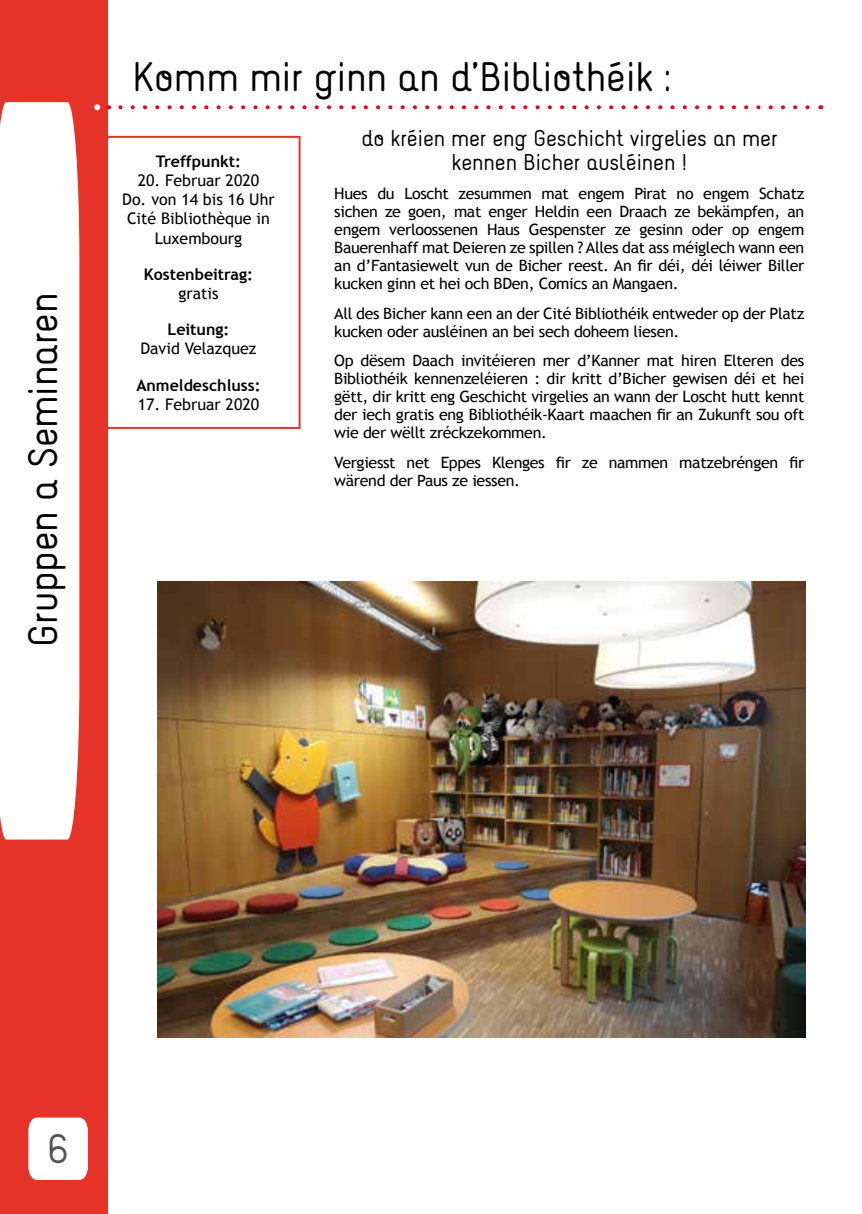
<style>
.page{position:relative;width:862px;height:1214px;background:#fff}
.page>*{position:absolute;margin:0;border:0;box-sizing:border-box;transform-origin:0 0}
.t1{font:36px "Naiv";color:#000}
.t2{font:36px "Naiv";color:#555454}
.t3{font:20px/24px "Naiv";color:#000;text-align:center}
.t4{font:16px/19.2px "Trebuchet MS";color:#000;text-align:center}
.t5{font:700 16px "Trebuchet MS";color:#000}
.t6{font:15.6px/18px "Trebuchet MS";letter-spacing:-.02em;color:#000;text-align:justify}
</style>
<div class="page">
<div style="left:0;top:0;width:108px;height:1213px;background:#e63329"></div>
<div style="left:28px;top:1117px;width:60px;height:62px;background:#fff"></div>
<div style="left:0;top:102px;width:79px;height:737px;background:#fff"></div>
<div style="left:96px;top:136px;width:204px;height:293px;border:2px solid #e63329"></div>
<svg style="left:120px;top:105px;width:690px;height:4px"></svg>
<svg style="left:94px;top:104px;width:6px;height:6px"></svg>
<img style="left:157px;top:581px;width:648px;height:456px">
<h1 class="t1" style="left:20px;top:647px;width:356px;rotate:-90deg">Gruppen a Seminaren</h1>
<h1 class="t1" style="left:132px;top:54px;width:541px">Komm mir ginn an d’Bibliothéik :</h1>
<p class="t5" style="left:156px;top:151px;width:87px">Treffpunkt:</p>
<p class="t4" style="left:122px;top:171px;width:154px">20. Februar 2020<br>Do. von 14 bis 16 Uhr<br>Cité Bibliothèque in<br>Luxembourg</p>
<p class="t5" style="left:144px;top:264px;width:111px">Kostenbeitrag:</p>
<p class="t4" style="left:178px;top:284px;width:42px">gratis</p>
<p class="t5" style="left:167px;top:319px;width:63px">Leitung:</p>
<p class="t4" style="left:140px;top:339px;width:118px">David Velazquez</p>
<p class="t5" style="left:136px;top:375px;width:126px">Anmeldeschluss:</p>
<p class="t4" style="left:138px;top:395px;width:123px">17. Februar 2020</p>
<p class="t3" style="left:361px;top:126px;width:417px">do kréien mer eng Geschicht virgelies an mer kennen Bicher ausléinen !</p>
<p class="t6" style="left:334px;top:185px;width:471px">Hues du Loscht zesummen mat engem Pirat no engem Schatz sichen ze goen, mat enger Heldin een Draach ze bekämpfen, an engem verloossenen Haus Gespenster ze gesinn oder op engem Bauerenhaff mat Deieren ze spillen ? Alles dat ass méiglech wann een an d’Fantasiewelt vun de Bicher reest. An fir déi, déi léiwer Biller kucken ginn et hei och BDen, Comics an Mangaen.</p>
<p class="t6" style="left:334px;top:304px;width:471px">All des Bicher kann een an der Cité Bibliothéik entweder op der Platz kucken oder ausléinen an bei sech doheem liesen.</p>
<p class="t6" style="left:334px;top:352px;width:471px">Op dësem Daach invitéieren mer d’Kanner mat hiren Elteren des Bibliothéik kennenzeléieren : dir kritt d’Bicher gewisen déi et hei gëtt, dir kritt eng Geschicht virgelies an wann der Loscht hutt kennt der iech gratis eng Bibliothéik-Kaart maachen fir an Zukunft sou oft wie der wëllt zréckzekommen.</p>
<p class="t6" style="left:334px;top:453px;width:472px">Vergiesst net Eppes Klenges fir ze nammen matzebréngen fir wärend der Paus ze iessen.</p>
<h1 class="t2" style="left:47px;top:1125px;width:24px">6</h1>
</div>
